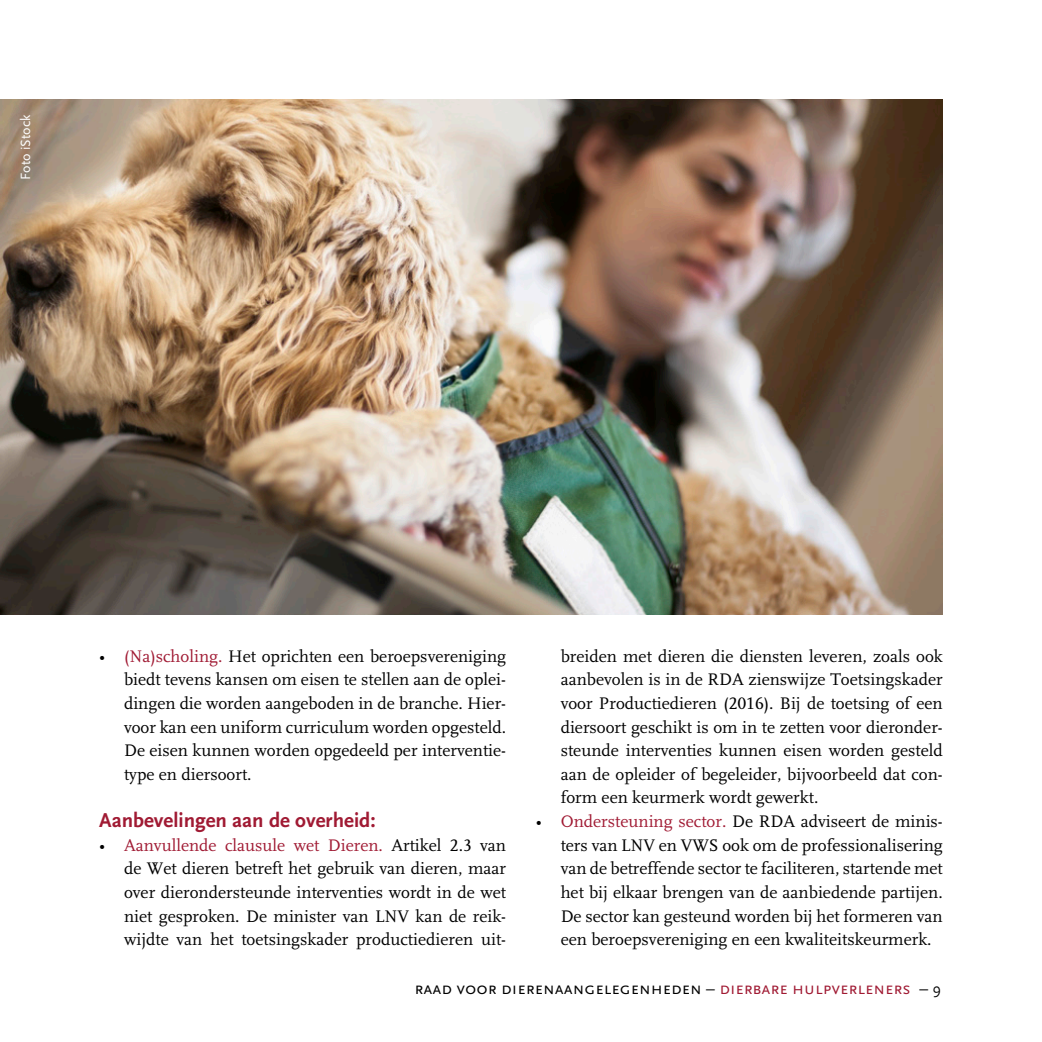
<style>
.page{position:relative;width:1042px;height:1042px;background:#fff}
.page>*{position:absolute;margin:0;border:0;box-sizing:border-box;transform-origin:0 0}
._2kolomskopsans{font:700 21px "Scala Sans";color:#a01a33}
.t1{font:17.5px/23.6px "Scala LF";color:#000;text-align:justify}
.t2{font:17.5px "Scala Sans Caps";color:#000}
.Onderschrift_2_kolom{font:14px "Scala Sans";color:#fff}
.s1{color:#a01a33}
.s2{font-size:15.75px}
</style>
<div class="page">
<img style="left:0;top:99px;width:943px;height:515px">
<p class="Onderschrift_2_kolom" style="left:18px;top:180px;width:67px;rotate:-90deg">Foto iStock</p>
<p class="t1" style="left:124px;top:644px;width:383px;text-indent:-25px">• <span class="s1">(Na)scholing.</span> Het oprichten een beroepsvereniging biedt tevens kansen om eisen te stellen aan de oplei&shy;dingen die worden aangeboden in de branche. Hier&shy;voor kan een uniform curriculum worden opgesteld.<br>De eisen kunnen worden opgedeeld per interventie&shy;type en diersoort.</p>
<p class="_2kolomskopsans" style="left:99px;top:809px;width:278px">Aanbevelingen aan de overheid:</p>
<p class="t1" style="left:124px;top:833px;width:383px;text-indent:-25px">• <span class="s1">Aanvullende clausule wet Dieren.</span> Artikel 2.3 van de Wet dieren betreft het gebruik van dieren, maar over dierondersteunde interventies wordt in de wet niet gesproken. De minister van LNV kan de reik&shy;wijdte van het toetsingskader productiedieren uit-</p>
<p class="t1" style="left:561px;top:644px;width:383px">breiden met dieren die diensten leveren, zoals ook aanbevolen is in de RDA zienswijze Toetsingskader voor Productiedieren (2016). Bij de toetsing of een diersoort geschikt is om in te zetten voor dieronder&shy;steunde interventies kunnen eisen worden gesteld aan de opleider of begeleider, bijvoorbeeld dat con&shy;form een keurmerk wordt gewerkt.</p>
<p class="t1" style="left:561px;top:810px;width:383px;text-indent:-25px">• <span class="s1">Ondersteuning sector.</span> De RDA adviseert de minis&shy;ters van LNV en VWS ook om de professionalisering van de betreffende sector te faciliteren, startende met het bij elkaar brengen van de aanbiedende partijen.<br>De sector kan gesteund worden bij het formeren van een beroepsvereniging en een kwaliteitskeurmerk.</p>
<p class="t2" style="left:414px;top:979px;width:528px">raad voor dierenaangelegenheden – <span class="s1">dierbare hulpverleners</span> – <span class="s2">9</span></p>
</div>
